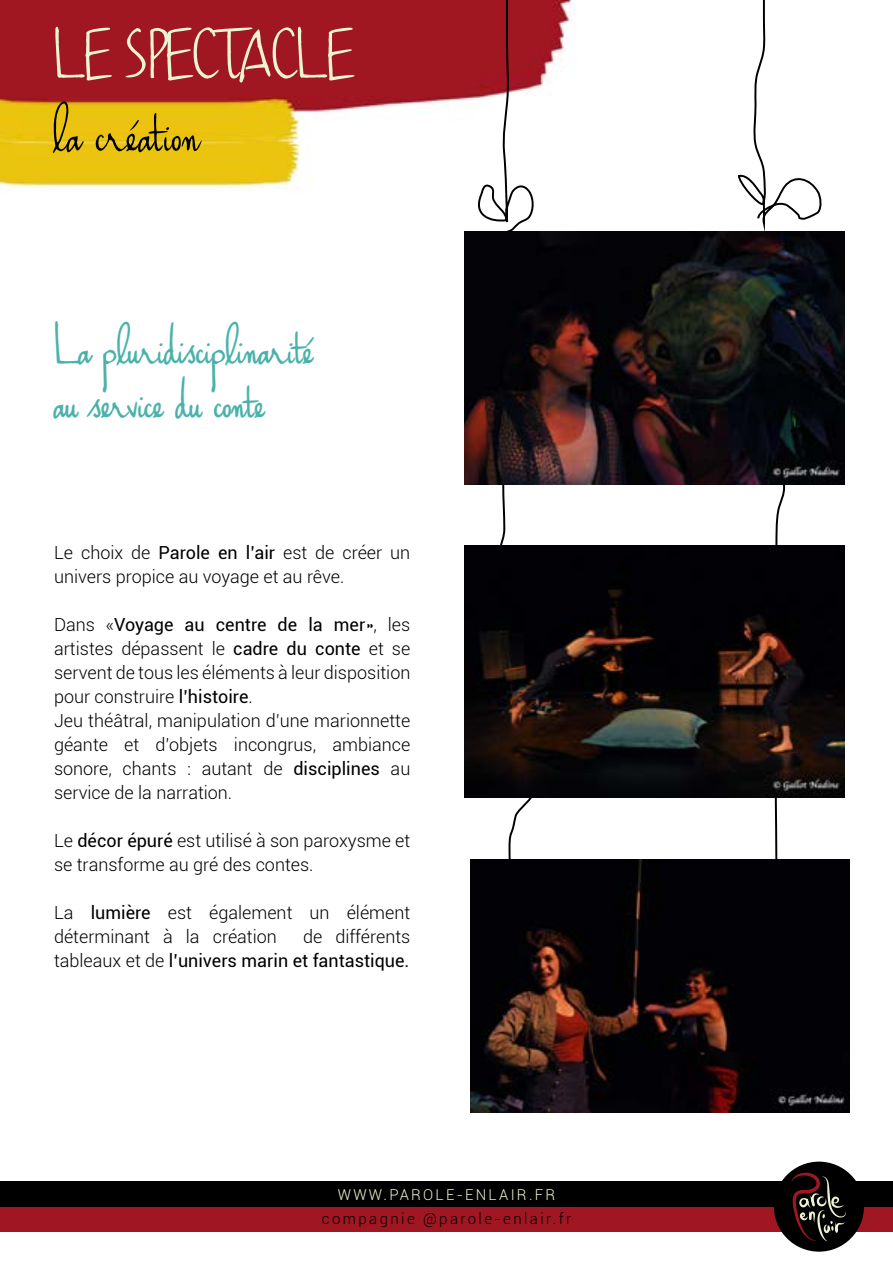
<style>
.page{position:relative;width:893px;height:1263px;background:#fff}
.page>*{position:absolute;margin:0;border:0;box-sizing:border-box;transform-origin:0 0}
.t1{font:700 54px "Haiku's Scriptv.09";color:#edf4d2}
.t2{font:54px "Haiku's Scriptv.09";color:#000}
.t3{font:700 45px/54px "Haiku's Scriptv.09";color:#4ab2aa}
.t4{font:300 18px/24px "Roboto";color:#000}
.t5{font:18px/24px "Roboto";color:#000;text-align:right}
.t6{font:300 15px "Roboto";letter-spacing:.16em;color:#000}
.t7{font:300 15px "Roboto";letter-spacing:.15em;color:#edf3d1}
.s1{font-weight:400}
.s2{font-weight:300}
</style>
<div class="page">
<div style="left:0;top:1206px;width:893px;height:25px;background:#a11623"></div>
<div style="left:0;top:1181px;width:893px;height:26px;background:#000"></div>
<div style="left:774px;top:1161px;width:90px;height:91px;background:#000;border-radius:50%"></div>
<svg style="left:791px;top:1173px;width:55px;height:68px"></svg>
<img style="left:0;top:0;width:576px;height:188px">
<svg style="left:496px;top:484px;width:49px;height:375px"></svg>
<svg style="left:772px;top:484px;width:14px;height:375px"></svg>
<img style="left:470px;top:859px;width:380px;height:253px">
<img style="left:465px;top:545px;width:380px;height:253px">
<img style="left:465px;top:232px;width:380px;height:252px">
<svg style="left:737px;top:0;width:86px;height:240px"></svg>
<svg style="left:470px;top:0;width:66px;height:261px"></svg>
<h1 class="t1" style="left:54px;top:27px;width:302px">LE SPECTACLE</h1>
<h1 class="t2" style="left:54px;top:100px;width:148px">la création</h1>
<h2 class="t3" style="left:54px;top:320px;width:261px">La pluridisciplinarité au service du conte</h2>
<p class="t4" style="left:54px;top:540px;width:358px">Le choix de <span class="s1">Parole en l’air</span> est de créer un univers propice au voyage et au rêve.</p>
<p class="t4" style="left:54px;top:612px;width:358px">Dans «<span class="s1">Voyage au centre de la mer</span>», les artistes dépassent le <span class="s1">cadre du conte</span> et se servent de tous les éléments à leur disposition pour construire <span class="s1">l’histoire</span>.<br>Jeu théâtral, manipulation d’une marionnette géante et d’objets incongrus, ambiance sonore, chants : autant de <span class="s1">disciplines</span> au service de la narration.</p>
<p class="t4" style="left:54px;top:828px;width:358px">Le <span class="s1">décor épuré</span> est utilisé à son paroxysme et se transforme au gré des contes.</p>
<p class="t4" style="left:54px;top:900px;width:358px">La <span class="s1">lumière</span> est également un élément déterminant à la création</p>
<p class="t5" style="left:54px;top:924px;width:358px"><span class="s2">de différents<br>tableaux et de</span> l’univers marin et fantastique.</p>
<p class="t7" style="left:338px;top:1184px;width:219px">WWW.PAROLE-ENLAIR.FR</p>
<p class="t6" style="left:322px;top:1208px;width:251px">compagnie @parole-enlair.fr</p>
</div>
